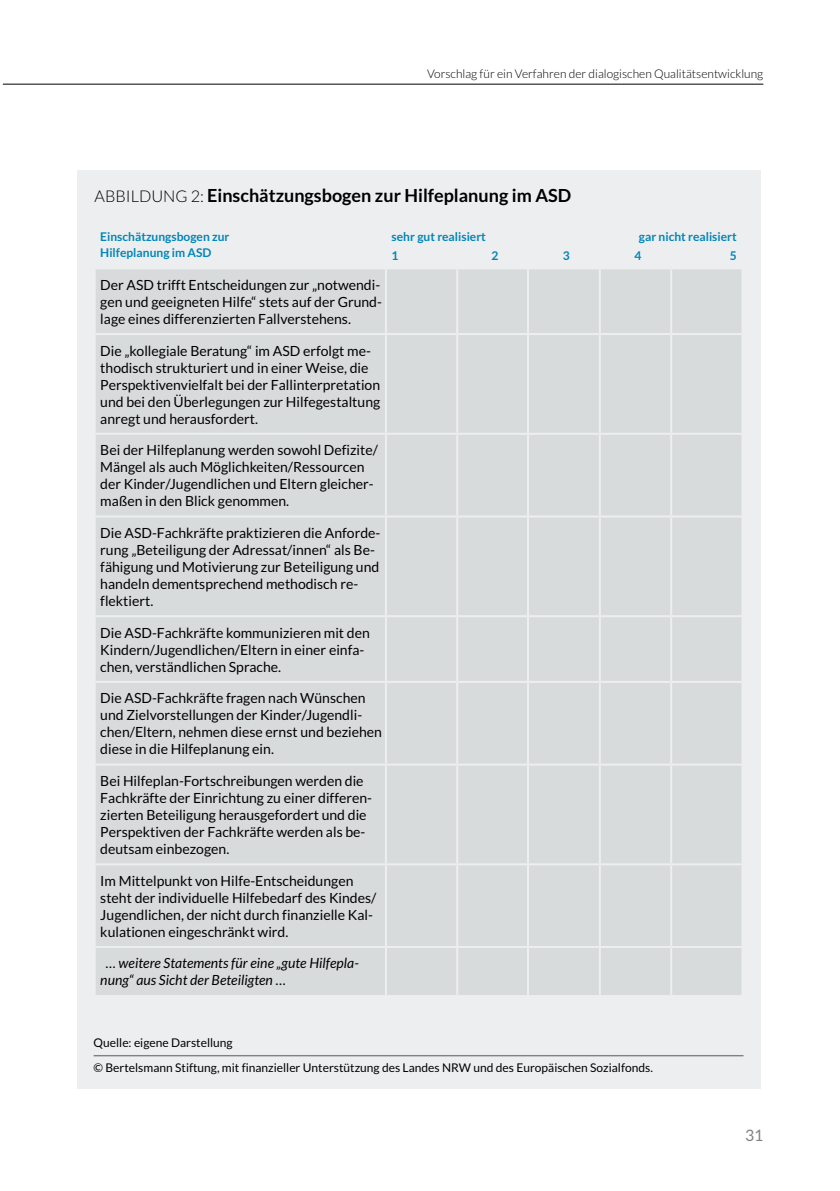
<style>
.page{position:relative;width:840px;height:1191px;background:#fff}
.page>*{position:absolute;margin:0;border:0;box-sizing:border-box;transform-origin:0 0}
.t1{font:700 18px "Lato";color:#000}
.t2{font:15.8px "Lato";color:#818084}
.t3{font:14px/17px "Lato";color:#000}
.t4{font:italic 14px/17px "Lato";color:#000}
.t5{font:12px/25px "Lato";color:#000}
.t6{font:700 12px/16px "Lato";color:#0086b8}
.t7{font:300 12px "Lato";color:#000}
.s1{font-weight:300;font-size:16.2px}
</style>
<div class="page">
<hr style="left:3px;top:84px;width:760px;height:1px;background:#000">
<div style="left:77px;top:170px;width:683px;height:919px;background:#edeeef"></div>
<div style="left:96px;top:269px;width:645px;height:726px;background:#d8dbdc"></div>
<hr style="left:385px;top:269px;width:2px;height:64px;background:#edeeef">
<hr style="left:456px;top:269px;width:2px;height:64px;background:#edeeef">
<hr style="left:526px;top:269px;width:2px;height:64px;background:#edeeef">
<hr style="left:598px;top:269px;width:2px;height:64px;background:#edeeef">
<hr style="left:669px;top:269px;width:2px;height:64px;background:#edeeef">
<hr style="left:385px;top:335px;width:2px;height:98px;background:#edeeef">
<hr style="left:456px;top:335px;width:2px;height:98px;background:#edeeef">
<hr style="left:526px;top:335px;width:2px;height:98px;background:#edeeef">
<hr style="left:598px;top:335px;width:2px;height:98px;background:#edeeef">
<hr style="left:669px;top:335px;width:2px;height:98px;background:#edeeef">
<hr style="left:94px;top:433px;width:292px;height:2px;background:#edeeef">
<hr style="left:386px;top:433px;width:71px;height:2px;background:#edeeef">
<hr style="left:385px;top:435px;width:2px;height:80px;background:#edeeef">
<hr style="left:457px;top:433px;width:70px;height:2px;background:#edeeef">
<hr style="left:456px;top:435px;width:2px;height:80px;background:#edeeef">
<hr style="left:527px;top:433px;width:72px;height:2px;background:#edeeef">
<hr style="left:526px;top:435px;width:2px;height:80px;background:#edeeef">
<hr style="left:599px;top:433px;width:71px;height:2px;background:#edeeef">
<hr style="left:598px;top:435px;width:2px;height:80px;background:#edeeef">
<hr style="left:670px;top:433px;width:73px;height:2px;background:#edeeef">
<hr style="left:669px;top:435px;width:2px;height:80px;background:#edeeef">
<hr style="left:94px;top:515px;width:292px;height:2px;background:#edeeef">
<hr style="left:386px;top:515px;width:71px;height:2px;background:#edeeef">
<hr style="left:385px;top:517px;width:2px;height:98px;background:#edeeef">
<hr style="left:457px;top:515px;width:70px;height:2px;background:#edeeef">
<hr style="left:456px;top:517px;width:2px;height:98px;background:#edeeef">
<hr style="left:527px;top:515px;width:72px;height:2px;background:#edeeef">
<hr style="left:526px;top:517px;width:2px;height:98px;background:#edeeef">
<hr style="left:599px;top:515px;width:71px;height:2px;background:#edeeef">
<hr style="left:598px;top:517px;width:2px;height:98px;background:#edeeef">
<hr style="left:670px;top:515px;width:73px;height:2px;background:#edeeef">
<hr style="left:669px;top:517px;width:2px;height:98px;background:#edeeef">
<hr style="left:94px;top:615px;width:292px;height:2px;background:#edeeef">
<hr style="left:386px;top:615px;width:71px;height:2px;background:#edeeef">
<hr style="left:385px;top:617px;width:2px;height:64px;background:#edeeef">
<hr style="left:457px;top:615px;width:70px;height:2px;background:#edeeef">
<hr style="left:456px;top:617px;width:2px;height:64px;background:#edeeef">
<hr style="left:527px;top:615px;width:72px;height:2px;background:#edeeef">
<hr style="left:526px;top:617px;width:2px;height:64px;background:#edeeef">
<hr style="left:599px;top:615px;width:71px;height:2px;background:#edeeef">
<hr style="left:598px;top:617px;width:2px;height:64px;background:#edeeef">
<hr style="left:670px;top:615px;width:73px;height:2px;background:#edeeef">
<hr style="left:669px;top:617px;width:2px;height:64px;background:#edeeef">
<hr style="left:94px;top:681px;width:292px;height:2px;background:#edeeef">
<hr style="left:386px;top:681px;width:71px;height:2px;background:#edeeef">
<hr style="left:385px;top:683px;width:2px;height:80px;background:#edeeef">
<hr style="left:457px;top:681px;width:70px;height:2px;background:#edeeef">
<hr style="left:456px;top:683px;width:2px;height:80px;background:#edeeef">
<hr style="left:527px;top:681px;width:72px;height:2px;background:#edeeef">
<hr style="left:526px;top:683px;width:2px;height:80px;background:#edeeef">
<hr style="left:599px;top:681px;width:71px;height:2px;background:#edeeef">
<hr style="left:598px;top:683px;width:2px;height:80px;background:#edeeef">
<hr style="left:670px;top:681px;width:73px;height:2px;background:#edeeef">
<hr style="left:669px;top:683px;width:2px;height:80px;background:#edeeef">
<hr style="left:94px;top:763px;width:292px;height:2px;background:#edeeef">
<hr style="left:386px;top:763px;width:71px;height:2px;background:#edeeef">
<hr style="left:385px;top:765px;width:2px;height:98px;background:#edeeef">
<hr style="left:457px;top:763px;width:70px;height:2px;background:#edeeef">
<hr style="left:456px;top:765px;width:2px;height:98px;background:#edeeef">
<hr style="left:527px;top:763px;width:72px;height:2px;background:#edeeef">
<hr style="left:526px;top:765px;width:2px;height:98px;background:#edeeef">
<hr style="left:599px;top:763px;width:71px;height:2px;background:#edeeef">
<hr style="left:598px;top:765px;width:2px;height:98px;background:#edeeef">
<hr style="left:670px;top:763px;width:73px;height:2px;background:#edeeef">
<hr style="left:669px;top:765px;width:2px;height:98px;background:#edeeef">
<hr style="left:94px;top:863px;width:292px;height:2px;background:#edeeef">
<hr style="left:386px;top:863px;width:71px;height:2px;background:#edeeef">
<hr style="left:385px;top:865px;width:2px;height:81px;background:#edeeef">
<hr style="left:457px;top:863px;width:70px;height:2px;background:#edeeef">
<hr style="left:456px;top:865px;width:2px;height:81px;background:#edeeef">
<hr style="left:527px;top:863px;width:72px;height:2px;background:#edeeef">
<hr style="left:526px;top:865px;width:2px;height:81px;background:#edeeef">
<hr style="left:599px;top:863px;width:71px;height:2px;background:#edeeef">
<hr style="left:598px;top:865px;width:2px;height:81px;background:#edeeef">
<hr style="left:670px;top:863px;width:73px;height:2px;background:#edeeef">
<hr style="left:669px;top:865px;width:2px;height:81px;background:#edeeef">
<hr style="left:385px;top:948px;width:2px;height:47px;background:#edeeef">
<hr style="left:456px;top:948px;width:2px;height:47px;background:#edeeef">
<hr style="left:526px;top:948px;width:2px;height:47px;background:#edeeef">
<hr style="left:598px;top:948px;width:2px;height:47px;background:#edeeef">
<hr style="left:669px;top:948px;width:2px;height:47px;background:#edeeef">
<hr style="left:94px;top:946px;width:292px;height:2px;background:#edeeef">
<hr style="left:386px;top:946px;width:71px;height:2px;background:#edeeef">
<hr style="left:457px;top:946px;width:70px;height:2px;background:#edeeef">
<hr style="left:527px;top:946px;width:72px;height:2px;background:#edeeef">
<hr style="left:599px;top:946px;width:71px;height:2px;background:#edeeef">
<hr style="left:670px;top:946px;width:73px;height:2px;background:#edeeef">
<hr style="left:94px;top:333px;width:292px;height:2px;background:#edeeef">
<hr style="left:386px;top:333px;width:71px;height:2px;background:#edeeef">
<hr style="left:457px;top:333px;width:70px;height:2px;background:#edeeef">
<hr style="left:527px;top:333px;width:72px;height:2px;background:#edeeef">
<hr style="left:599px;top:333px;width:71px;height:2px;background:#edeeef">
<hr style="left:670px;top:333px;width:73px;height:2px;background:#edeeef">
<hr style="left:94px;top:1055px;width:649px;height:1px;background:#818084">
<p class="t7" style="left:427px;top:67px;width:337px">Vorschlag für ein Verfahren der dialogischen Qualitätsentwicklung</p>
<p class="t1" style="left:95px;top:185px;width:478px"><span class="s1">ABBILDUNG 2:</span> Einschätzungsbogen zur Hilfeplanung im ASD</p>
<p class="t6" style="left:100px;top:228px;width:131px">Einschätzungsbogen zur<br>Hilfeplanung im ASD</p>
<p class="t6" style="left:391px;top:228px;width:96px">sehr gut realisiert</p>
<p class="t6" style="left:638px;top:228px;width:99px">gar nicht realisiert</p>
<p class="t6" style="left:391px;top:247px;width:8px">1</p>
<p class="t6" style="left:491px;top:247px;width:8px">2</p>
<p class="t6" style="left:562px;top:247px;width:8px">3</p>
<p class="t6" style="left:634px;top:247px;width:8px">4</p>
<p class="t6" style="left:729px;top:247px;width:8px">5</p>
<p class="t3" style="left:100px;top:276px;width:283px">Der ASD trifft Entscheidungen zur „notwendi&shy;gen und geeigneten Hilfe“ stets auf der Grund&shy;lage eines differenzierten Fallverstehens.</p>
<p class="t3" style="left:100px;top:342px;width:281px">Die „kollegiale Beratung“ im ASD erfolgt me&shy;thodisch strukturiert und in einer Weise, die Perspektivenvielfalt bei der Fallinterpretation und bei den Überlegungen zur Hilfegestaltung anregt und herausfordert.</p>
<p class="t3" style="left:100px;top:441px;width:279px">Bei der Hilfeplanung werden sowohl Defizite/ Mängel als auch Möglichkeiten/Ressourcen der Kinder/Jugendlichen und Eltern gleicher&shy;maßen in den Blick genommen.</p>
<p class="t3" style="left:100px;top:524px;width:281px">Die ASD-Fachkräfte praktizieren die Anforde&shy;rung „Beteiligung der Adressat/innen“ als Be&shy;fähigung und Motivierung zur Beteiligung und handeln dementsprechend methodisch re&shy;flektiert.</p>
<p class="t3" style="left:100px;top:624px;width:271px">Die ASD-Fachkräfte kommunizieren mit den<br>Kindern/Jugendlichen/Eltern in einer einfa&shy;chen, verständlichen Sprache.</p>
<p class="t3" style="left:100px;top:689px;width:283px">Die ASD-Fachkräfte fragen nach Wünschen und Zielvorstellungen der Kinder/Jugendli&shy;chen/Eltern, nehmen diese ernst und beziehen diese in die Hilfeplanung ein.</p>
<p class="t3" style="left:100px;top:772px;width:273px">Bei Hilfeplan-Fortschreibungen werden die Fachkräfte der Einrichtung zu einer differen&shy;zierten Beteiligung herausgefordert und die Perspektiven der Fachkräfte werden als be&shy;deutsam einbezogen.</p>
<p class="t3" style="left:100px;top:872px;width:277px">Im Mittelpunkt von Hilfe-Entscheidungen steht der individuelle Hilfebedarf des Kindes/ Jugendlichen, der nicht durch finanzielle Kal&shy;kulationen eingeschränkt wird.</p>
<p class="t4" style="left:100px;top:955px;width:260px;text-indent:5px">… weitere Statements für eine „gute Hilfepla&shy;nung“ aus Sicht der Beteiligten …</p>
<p class="t5" style="left:94px;top:1030px;width:560px">Quelle: eigene Darstellung<br>© Bertelsmann Stiftung, mit finanzieller Unterstützung des Landes NRW und des Europäischen Sozialfonds.</p>
<p class="t2" style="left:744px;top:1126px;width:20px">31</p>
</div>
